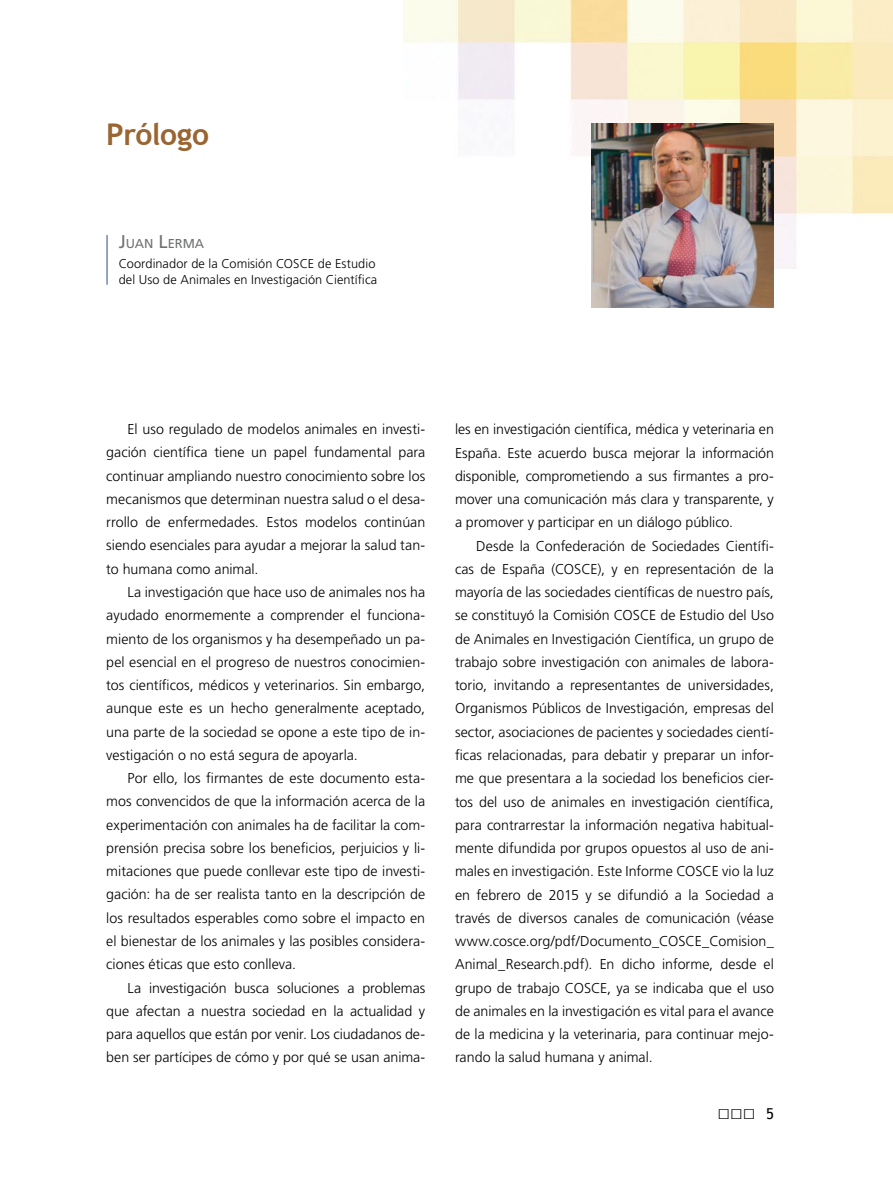
<style>
.page{position:relative;width:893px;height:1191px;background:#fff}
.page>*{position:absolute;margin:0;border:0;box-sizing:border-box;transform-origin:0 0}
.t1{font:700 30px "Trebuchet MS";letter-spacing:-.015em;color:#996532}
.t2{font:21px "Trebuchet MS";color:#000}
.t3{font:300 14.25px/23.2px "Frutiger";color:#000;text-align:justify}
.t4{font:12.9px "Frutiger";letter-spacing:-.005em;color:#707173}
.t5{font:300 12.75px/15.8px "Frutiger";letter-spacing:.005em;color:#000}
.s1{font-size:18.45px}
.s2{font-size:15px}
</style>
<div class="page">
<img style="left:404px;top:0;width:489px;height:269px">
<hr style="left:106px;top:235px;width:2px;height:50px;background:#7186b0">
<img style="left:591px;top:123px;width:183px;height:184px">
<h1 class="t1" style="left:106px;top:116px;width:104px">Prólogo</h1>
<p class="t4" style="left:119px;top:236px;width:87px"><span class="s1">J</span>UAN <span class="s1">L</span>ERMA</p>
<p class="t5" style="left:119px;top:256px;width:260px">Coordinador de la Comisión COSCE de Estudio del Uso de Animales en Investigación Científica</p>
<p class="t3" style="left:106px;top:418px;width:320px;text-indent:21px">El uso regulado de modelos animales en investi&shy;gación científica tiene un papel fundamental para continuar ampliando nuestro conocimiento sobre los mecanismos que determinan nuestra salud o el desa&shy;rrollo de enfermedades. Estos modelos continúan siendo esenciales para ayudar a mejorar la salud tan&shy;to humana como animal.</p>
<p class="t3" style="left:106px;top:580px;width:320px;text-indent:21px">La investigación que hace uso de animales nos ha ayudado enormemente a comprender el funciona&shy;miento de los organismos y ha desempeñado un pa&shy;pel esencial en el progreso de nuestros conocimien&shy;tos científicos, médicos y veterinarios. Sin embargo, aunque este es un hecho generalmente aceptado, una parte de la sociedad se opone a este tipo de in&shy;vestigación o no está segura de apoyarla.</p>
<p class="t3" style="left:106px;top:766px;width:320px;text-indent:21px">Por ello, los firmantes de este documento esta&shy;mos convencidos de que la información acerca de la experimentación con animales ha de facilitar la com&shy;prensión precisa sobre los beneficios, perjuicios y li&shy;mitaciones que puede conllevar este tipo de investi&shy;gación: ha de ser realista tanto en la descripción de los resultados esperables como sobre el impacto en el bienestar de los animales y las posibles considera&shy;ciones éticas que esto conlleva.</p>
<p class="t3" style="left:106px;top:976px;width:320px;text-indent:21px">La investigación busca soluciones a problemas que afectan a nuestra sociedad en la actualidad y para aquellos que están por venir. Los ciudadanos de&shy;ben ser partícipes de cómo y por qué se usan anima-</p>
<p class="t3" style="left:455px;top:418px;width:320px">les en investigación científica, médica y veterinaria en España. Este acuerdo busca mejorar la información disponible, comprometiendo a sus firmantes a pro&shy;mover una comunicación más clara y transparente, y a promover y participar en un diálogo público.</p>
<p class="t3" style="left:455px;top:534px;width:320px;text-indent:21px">Desde la Confederación de Sociedades Científi&shy;cas de España (COSCE), y en representación de la mayoría de las sociedades científicas de nuestro país, se constituyó la Comisión COSCE de Estudio del Uso de Animales en Investigación Científica, un grupo de trabajo sobre investigación con animales de labora&shy;torio, invitando a representantes de universidades, Organismos Públicos de Investigación, empresas del sector, asociaciones de pacientes y sociedades cientí&shy;ficas relacionadas, para debatir y preparar un infor&shy;me que presentara a la sociedad los beneficios cier&shy;tos del uso de animales en investigación científica, para contrarrestar la información negativa habitual&shy;mente difundida por grupos opuestos al uso de ani&shy;males en investigación. Este Informe COSCE vio la luz en febrero de 2015 y se difundió a la Sociedad a través de diversos canales de comunicación (véase www.cosce.org/pdf/Documento_COSCE_Comision_ Animal_Research.pdf). En dicho informe, desde el grupo de trabajo COSCE, ya se indicaba que el uso de animales en la investigación es vital para el avance de la medicina y la veterinaria, para continuar mejo&shy;rando la salud humana y animal.</p>
<h2 class="t2" style="left:717px;top:1098px;width:58px">□□□ <span class="s2">5</span></h2>
</div>
